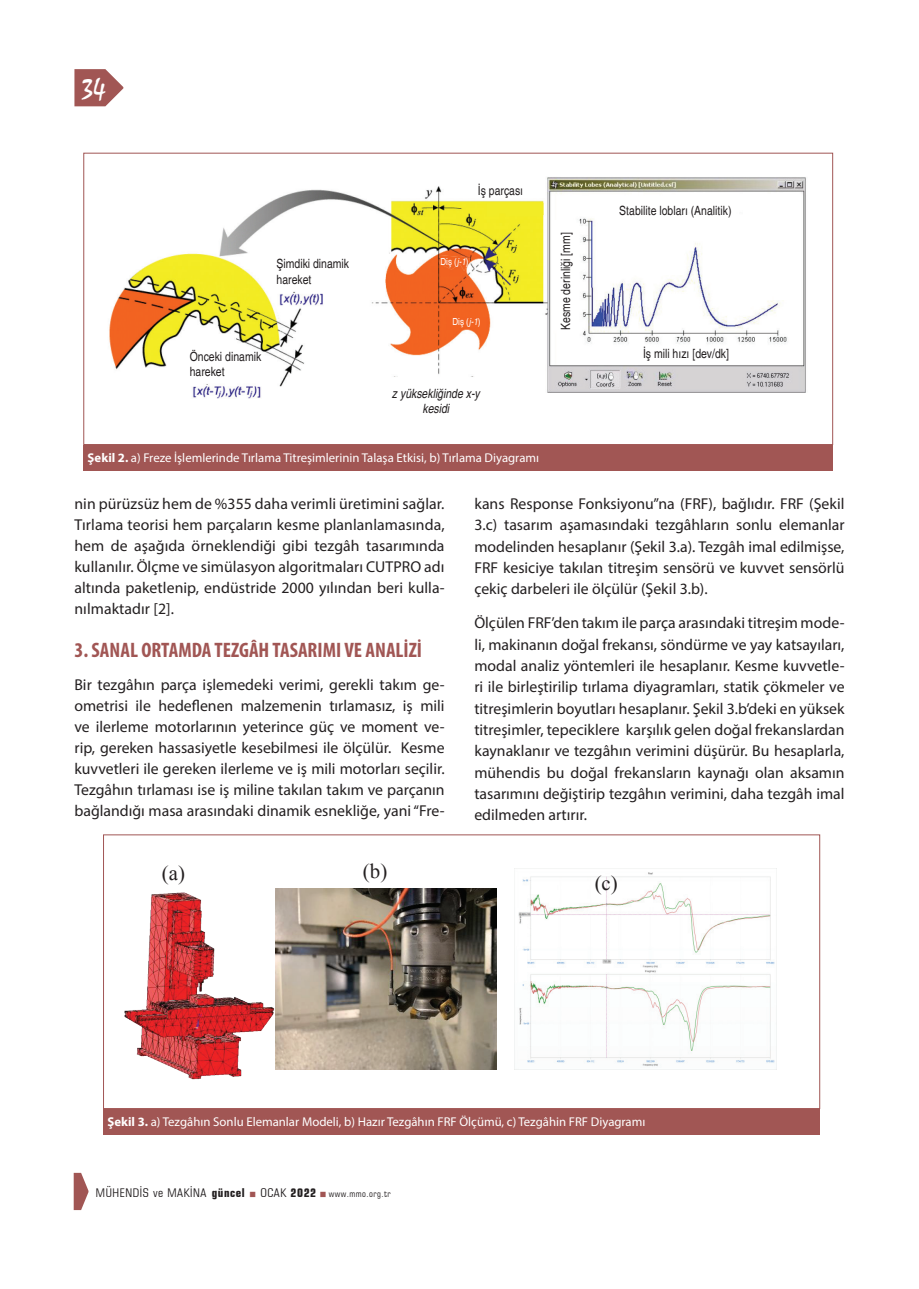
<style>
.page{position:relative;width:919px;height:1289px;background:#fff}
.page>*{position:absolute;margin:0;border:0;box-sizing:border-box;transform-origin:0 0}
.t1{font:27px "TR Mystical Plain";color:#fff}
.t2{font:700 condensed 21px "Myriad Pro";color:#a15654}
.t3{font:20.85px "Times New Roman";color:#231f20}
.t4{font:15.75px/21.3px "Myriad Pro";color:#231f20;text-align:justify}
.t5{font:12.75px "Myriad Pro";color:#fff}
.t6{font:condensed 12.75px/15.3px "Helvetica";color:#231f20}
.t7{font:italic condensed 12.75px/15.3px "Helvetica";color:#231f20;text-align:center}
.t8{font:condensed 12px "Square 721 BT";letter-spacing:.05em;color:#231f20}
.t9{font:condensed 9.75px "Helvetica";color:#fff}
.t10{font:condensed 9px "Square 721 BT";letter-spacing:.05em;color:#231f20}
.s1{font-style:italic}
.s2{font-weight:700}
.s3{font-size:12px}
.s4{font-weight:700;font-size:12px}
</style>
<div class="page">
<svg style="left:74px;top:69px;width:49px;height:37px"></svg>
<svg style="left:74px;top:1172px;width:14px;height:37px"></svg>
<img style="left:109px;top:177px;width:697px;height:222px">
<img style="left:124px;top:892px;width:151px;height:188px">
<img style="left:275px;top:888px;width:221px;height:181px">
<img style="left:514px;top:868px;width:261px;height:201px">
<div style="left:103px;top:1108px;width:717px;height:26px;background:#a15654"></div>
<div style="left:83px;top:445px;width:750px;height:25px;background:#a15654"></div>
<h1 class="t1" style="left:82px;top:73px;width:26px">34</h1>
<p class="t6" style="left:276px;top:256px;width:74px">Şimdiki dinamik hareket</p>
<p class="t6" style="left:190px;top:349px;width:73px">Önceki dinamik hareket</p>
<p class="t6" style="left:478px;top:183px;width:47px">İş parçası</p>
<p class="t9" style="left:440px;top:256px;width:29px">Diş (<span class="s1">j-1</span>)</p>
<p class="t9" style="left:452px;top:315px;width:29px">Diş (<span class="s1">j-1</span>)</p>
<p class="t7" style="left:392px;top:386px;width:89px">z yüksekliğinde x-y kesidi</p>
<p class="t5" style="left:88px;top:450px;width:453px"><span class="s2">Şekil 2.</span> a) Freze İşlemlerinde Tırlama Titreşimlerinin Talaşa Etkisi, b) Tırlama Diyagramı</p>
<p class="t6" style="left:558px;top:330px;width:99px;rotate:-90deg">Kesme derinliği [mm]</p>
<p class="t6" style="left:619px;top:203px;width:114px">Stabilite lobları (Analitik)</p>
<p class="t6" style="left:643px;top:346px;width:87px">İş mili hızı [dev/dk]</p>
<p class="t4" style="left:74px;top:493px;width:371px">nin pürüzsüz hem de %355 daha verimli üretimini sağlar.<br>Tırlama teorisi hem parçaların kesme planlanlamasında, hem de aşağıda örneklendiği gibi tezgâh tasarımında kullanılır. Ölçme ve simülasyon algoritmaları CUTPRO adı altında paketlenip, endüstride 2000 yılından beri kulla&shy;nılmaktadır [2].</p>
<h2 class="t2" style="left:74px;top:636px;width:349px">3. SANAL ORTAMDA TEZGÂH TASARIMI VE ANALİZİ</h2>
<p class="t4" style="left:74px;top:674px;width:371px">Bir tezgâhın parça işlemedeki verimi, gerekli takım ge&shy;ometrisi ile hedeflenen malzemenin tırlamasız, iş mili ve ilerleme motorlarının yeterince güç ve moment ve&shy;rip, gereken hassasiyetle kesebilmesi ile ölçülür. Kesme kuvvetleri ile gereken ilerleme ve iş mili motorları seçilir.<br>Tezgâhın tırlaması ise iş miline takılan takım ve parçanın bağlandığı masa arasındaki dinamik esnekliğe, yani “Fre-</p>
<h3 class="t3" style="left:162px;top:858px;width:25px">(a)</h3>
<h3 class="t3" style="left:363px;top:857px;width:26px">(b)</h3>
<p class="t4" style="left:474px;top:493px;width:371px">kans Response Fonksiyonu”na (FRF), bağlıdır. FRF (Şekil 3.c) tasarım aşamasındaki tezgâhların sonlu elemanlar modelinden hesaplanır (Şekil 3.a). Tezgâh imal edilmişse, FRF kesiciye takılan titreşim sensörü ve kuvvet sensörlü çekiç darbeleri ile ölçülür (Şekil 3.b).</p>
<p class="t4" style="left:474px;top:612px;width:371px">Ölçülen FRF’den takım ile parça arasındaki titreşim mode&shy;li, makinanın doğal frekansı, söndürme ve yay katsayıları, modal analiz yöntemleri ile hesaplanır. Kesme kuvvetle&shy;ri ile birleştirilip tırlama diyagramları, statik çökmeler ve titreşimlerin boyutları hesaplanır. Şekil 3.b’deki en yüksek titreşimler, tepeciklere karşılık gelen doğal frekanslardan kaynaklanır ve tezgâhın verimini düşürür. Bu hesaplarla, mühendis bu doğal frekansların kaynağı olan aksamın tasarımını değiştirip tezgâhın verimini, daha tezgâh imal edilmeden artırır.</p>
<h3 class="t3" style="left:594px;top:868px;width:25px">(c)</h3>
<p class="t5" style="left:107px;top:1114px;width:539px"><span class="s2">Şekil 3.</span> a) Tezgâhın Sonlu Elemanlar Modeli, b) Hazır Tezgâhın FRF Ölçümü, c) Tezgâhin FRF Diyagramı</p>
<p class="t8" style="left:96px;top:1185px;width:150px">MÜHENDİS ve MAKİNA <span class="s2">güncel</span></p>
<p class="t10" style="left:260px;top:1188px;width:132px"><span class="s3">OCAK</span> <span class="s4">2022</span> www.mmo.org.tr</p>
</div>
